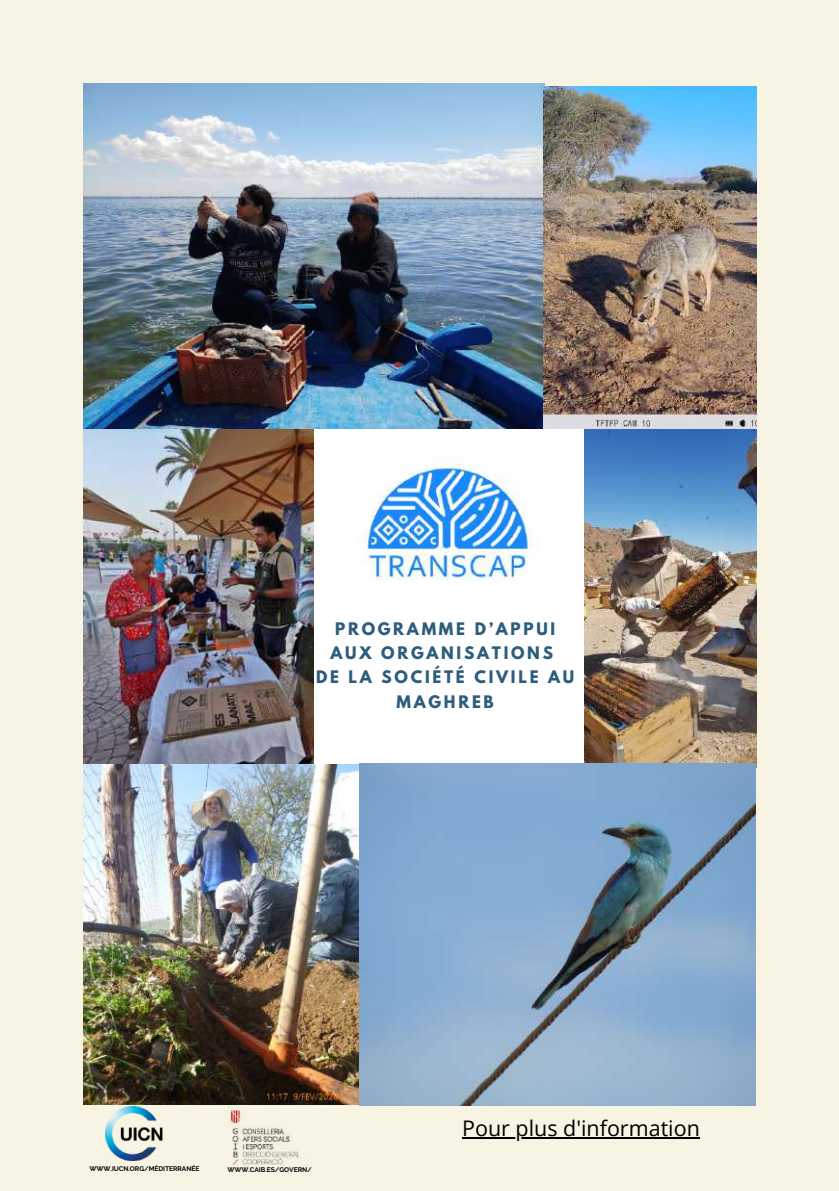
<style>
.page{position:relative;width:839px;height:1191px;background:#fff}
.page>*{position:absolute;margin:0;border:0;box-sizing:border-box;transform-origin:0 0}
.t1{font:21.4px "Open Sans";color:#000}
.t2{font:700 15.4px/24.2px "League Spartan";letter-spacing:.175em;color:#2d5d7c;text-align:center}
.t3{font:700 6.6px "Raleway";letter-spacing:-.01em;color:#000}
</style>
<div class="page">
<div style="left:0;top:0;width:838px;height:1191px;background:#f7f4e4"></div>
<img style="left:84px;top:428px;width:230px;height:335px">
<div style="left:314px;top:428px;width:271px;height:336px;background:#fff"></div>
<img style="left:585px;top:428px;width:171px;height:339px">
<img style="left:84px;top:84px;width:460px;height:344px">
<img style="left:543px;top:86px;width:213px;height:342px">
<img style="left:84px;top:763px;width:671px;height:342px">
<img style="left:106px;top:1107px;width:57px;height:54px">
<img style="left:229px;top:1108px;width:71px;height:58px">
<img style="left:360px;top:459px;width:177px;height:121px">
<hr style="left:462px;top:1137px;width:237px;height:2px;background:#000">
<p class="t2" style="left:316px;top:619px;width:260px">PROGRAMME D’APPUI<br>AUX ORGANISATIONS<br>DE LA SOCIÉTÉ CIVILE AU<br>MAGHREB</p>
<p class="t3" style="left:90px;top:1165px;width:111px">WWW.IUCN.ORG/MÉDITERRANÉE</p>
<p class="t3" style="left:227px;top:1165px;width:86px">WWW.CAIB.ES/GOVERN/</p>
<h1 class="t1" style="left:462px;top:1113px;width:239px">Pour plus d'information</h1>
</div>
